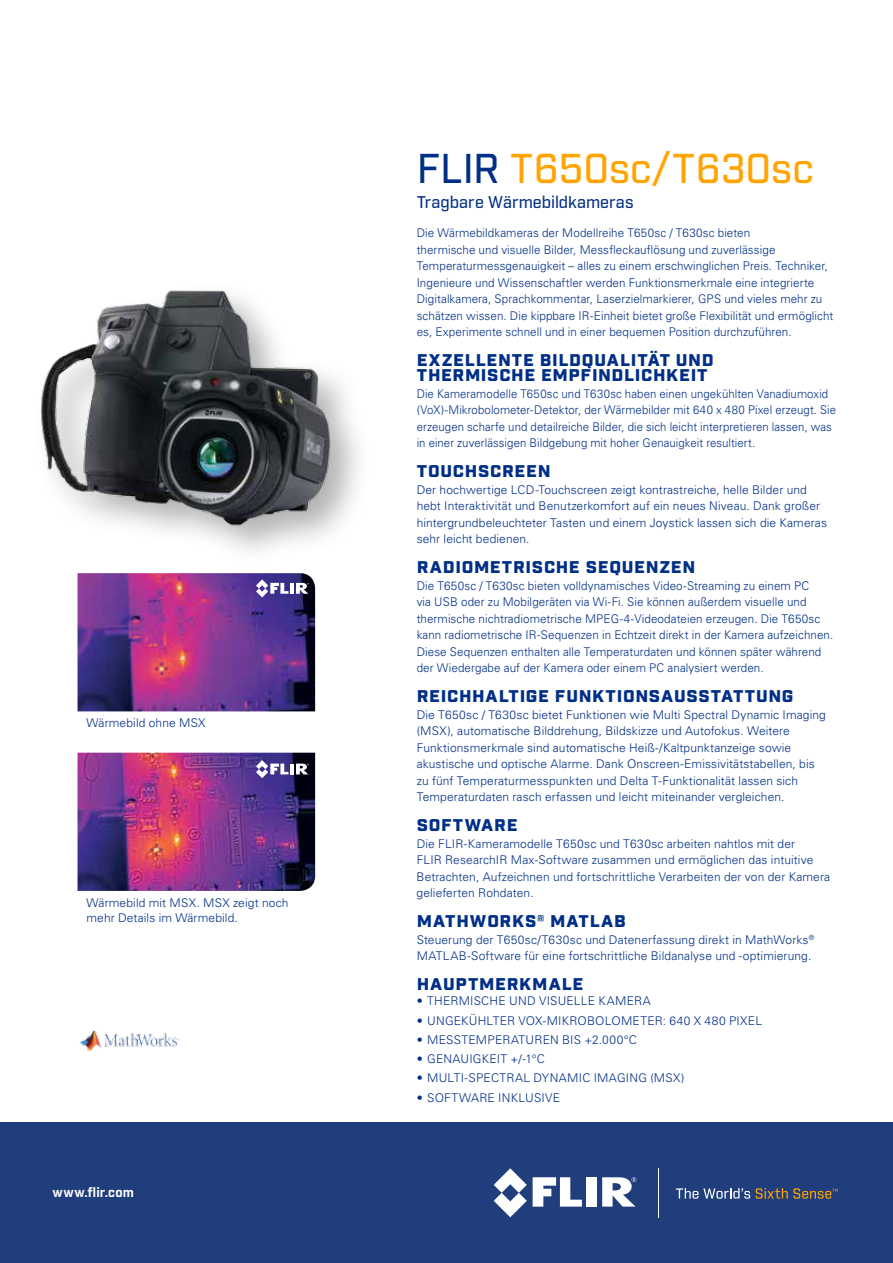
<style>
.page{position:relative;width:893px;height:1263px;background:#fff}
.page>*{position:absolute;margin:0;border:0;box-sizing:border-box;transform-origin:0 0}
.t1{font:500 40.5px "Industry";color:#ffa400}
.t2{font:900 16.5px/15px "Industry";letter-spacing:.04em;color:#002f87;scale:1.1 1}
.t3{font:500 16.5px "Industry";color:#002f87}
.t4{font:700 13.2px "Industry";letter-spacing:.015em;color:#fff}
.t5{font:300 12px/16.5px "Univers LT Std";letter-spacing:.005em;color:#002f87}
.t6{font:300 12px/16.5px "Univers LT Std";letter-spacing:.005em;color:#002f87;scale:.95 1}
.s1{color:#002f87}
</style>
<div class="page">
<img style="left:78px;top:573px;width:237px;height:138px">
<img style="left:78px;top:753px;width:237px;height:138px">
<hr style="left:290px;top:583px;width:4px;height:11px;background:#fff">
<svg style="left:256px;top:579px;width:33px;height:18px"></svg>
<svg style="left:296px;top:583px;width:13px;height:11px"></svg>
<hr style="left:290px;top:764px;width:4px;height:10px;background:#fff">
<svg style="left:256px;top:760px;width:33px;height:18px"></svg>
<svg style="left:296px;top:763px;width:13px;height:11px"></svg>
<div style="left:32px;top:281px;width:340px;height:285px;background:#000;opacity:.3"></div>
<img style="left:32px;top:281px;width:340px;height:252px">
<img style="left:80px;top:1030px;width:99px;height:21px">
<div style="left:0;top:1123px;width:893px;height:140px;background:#203d7c"></div>
<svg style="left:533px;top:1177px;width:49px;height:30px"></svg>
<div style="left:587px;top:1177px;width:10px;height:29px;background:#fff"></div>
<svg style="left:494px;top:1168px;width:33px;height:49px"></svg>
<svg style="left:602px;top:1177px;width:34px;height:29px"></svg>
<svg style="left:676px;top:1188px;width:74px;height:10px"></svg>
<svg style="left:756px;top:1188px;width:82px;height:10px"></svg>
<hr style="left:658px;top:1168px;width:1px;height:49px;background:#fff">
<p class="t5" style="left:87px;top:715px;width:121px">Wärmebild ohne MSX</p>
<p class="t5" style="left:87px;top:896px;width:203px;line-height:15px">Wärmebild mit MSX. MSX zeigt noch mehr Details im Wärmebild.</p>
<p class="t4" style="left:53px;top:1184px;width:83px">www.flir.com</p>
<h1 class="t1" style="left:417px;top:144px;width:399px"><span class="s1">FLIR</span> T650sc/T630sc</h1>
<h2 class="t3" style="left:417px;top:192px;width:218px">Tragbare Wärmebildkameras</h2>
<p class="t5" style="left:417px;top:225px;width:418px">Die Wärmebildkameras der Modellreihe T650sc / T630sc bieten<br>thermische und visuelle Bilder, Messfleckauflösung und zuverlässige Temperaturmessgenauigkeit – alles zu einem erschwinglichen Preis. Techniker, Ingenieure und Wissenschaftler werden Funktionsmerkmale eine integrierte Digitalkamera, Sprachkommentar, Laserzielmarkierer, GPS und vieles mehr zu schätzen wissen. Die kippbare IR-Einheit bietet große Flexibilität und ermöglicht es, Experimente schnell und in einer bequemen Position durchzuführen.</p>
<h2 class="t2" style="left:417px;top:354px;width:271px">EXZELLENTE BILDQUALITÄT UND<br>THERMISCHE EMPFINDLICHKEIT</h2>
<p class="t6" style="left:417px;top:385px;width:443px">Die Kameramodelle T650sc und T630sc haben einen ungekühlten Vanadiumoxid (VoX)-Mikrobolometer-Detektor, der Wärmebilder mit 640 x 480 Pixel erzeugt. Sie erzeugen scharfe und detailreiche Bilder, die sich leicht interpretieren lassen, was in einer zuverlässigen Bildgebung mit hoher Genauigkeit resultiert.</p>
<h2 class="t2" style="left:417px;top:465px;width:123px">TOUCHSCREEN</h2>
<p class="t5" style="left:417px;top:481px;width:412px">Der hochwertige LCD-Touchscreen zeigt kontrastreiche, helle Bilder und hebt Interaktivität und Benutzerkomfort auf ein neues Niveau. Dank großer hintergrundbeleuchteter Tasten und einem Joystick lassen sich die Kameras sehr leicht bedienen.</p>
<h2 class="t2" style="left:417px;top:561px;width:255px">RADIOMETRISCHE SEQUENZEN</h2>
<p class="t5" style="left:417px;top:577px;width:418px">Die T650sc / T630sc bieten volldynamisches Video-Streaming zu einem PC<br>via USB oder zu Mobilgeräten via Wi-Fi. Sie können außerdem visuelle und thermische nichtradiometrische MPEG-4-Videodateien erzeugen. Die T650sc kann radiometrische IR-Sequenzen in Echtzeit direkt in der Kamera aufzeichnen.<br>Diese Sequenzen enthalten alle Temperaturdaten und können später während der Wiedergabe auf der Kamera oder einem PC analysiert werden.</p>
<h2 class="t2" style="left:417px;top:690px;width:344px">REICHHALTIGE FUNKTIONSAUSSTATTUNG</h2>
<p class="t5" style="left:417px;top:706px;width:411px">Die T650sc / T630sc bietet Funktionen wie Multi Spectral Dynamic Imaging (MSX), automatische Bilddrehung, Bildskizze und Autofokus. Weitere Funktionsmerkmale sind automatische Heiß-/Kaltpunktanzeige sowie akustische und optische Alarme. Dank Onscreen-Emissivitätstabellen, bis zu fünf Temperaturmesspunkten und Delta T-Funktionalität lassen sich Temperaturdaten rasch erfassen und leicht miteinander vergleichen.</p>
<h2 class="t2" style="left:417px;top:819px;width:93px">SOFTWARE</h2>
<p class="t5" style="left:417px;top:835px;width:415px">Die FLIR-Kameramodelle T650sc und T630sc arbeiten nahtlos mit der<br>FLIR ResearchIR Max-Software zusammen und ermöglichen das intuitive Betrachten, Aufzeichnen und fortschrittliche Verarbeiten der von der Kamera gelieferten Rohdaten.</p>
<h2 class="t2" style="left:417px;top:915px;width:192px">MATHWORKS® MATLAB</h2>
<p class="t5" style="left:417px;top:931px;width:399px">Steuerung der T650sc/T630sc und Datenerfassung direkt in MathWorks<sup>®<br></sup>MATLAB-Software für eine fortschrittliche Bildanalyse und -optimierung.</p>
<h2 class="t2" style="left:417px;top:978px;width:153px">HAUPTMERKMALE</h2>
<p class="t5" style="left:417px;top:993px;width:236px">• THERMISCHE UND VISUELLE KAMERA</p>
<p class="t5" style="left:417px;top:1012px;width:347px">• UNGEKÜHLTER VOX-MIKROBOLOMETER: 640 X 480 PIXEL</p>
<p class="t5" style="left:417px;top:1031px;width:222px">• MESSTEMPERATUREN BIS +2.000°C</p>
<p class="t5" style="left:417px;top:1051px;width:130px">• GENAUIGKEIT +/-1°C</p>
<p class="t5" style="left:417px;top:1070px;width:269px">• MULTI-SPECTRAL DYNAMIC IMAGING (MSX)</p>
<p class="t5" style="left:417px;top:1089px;width:145px">• SOFTWARE INKLUSIVE</p>
</div>
